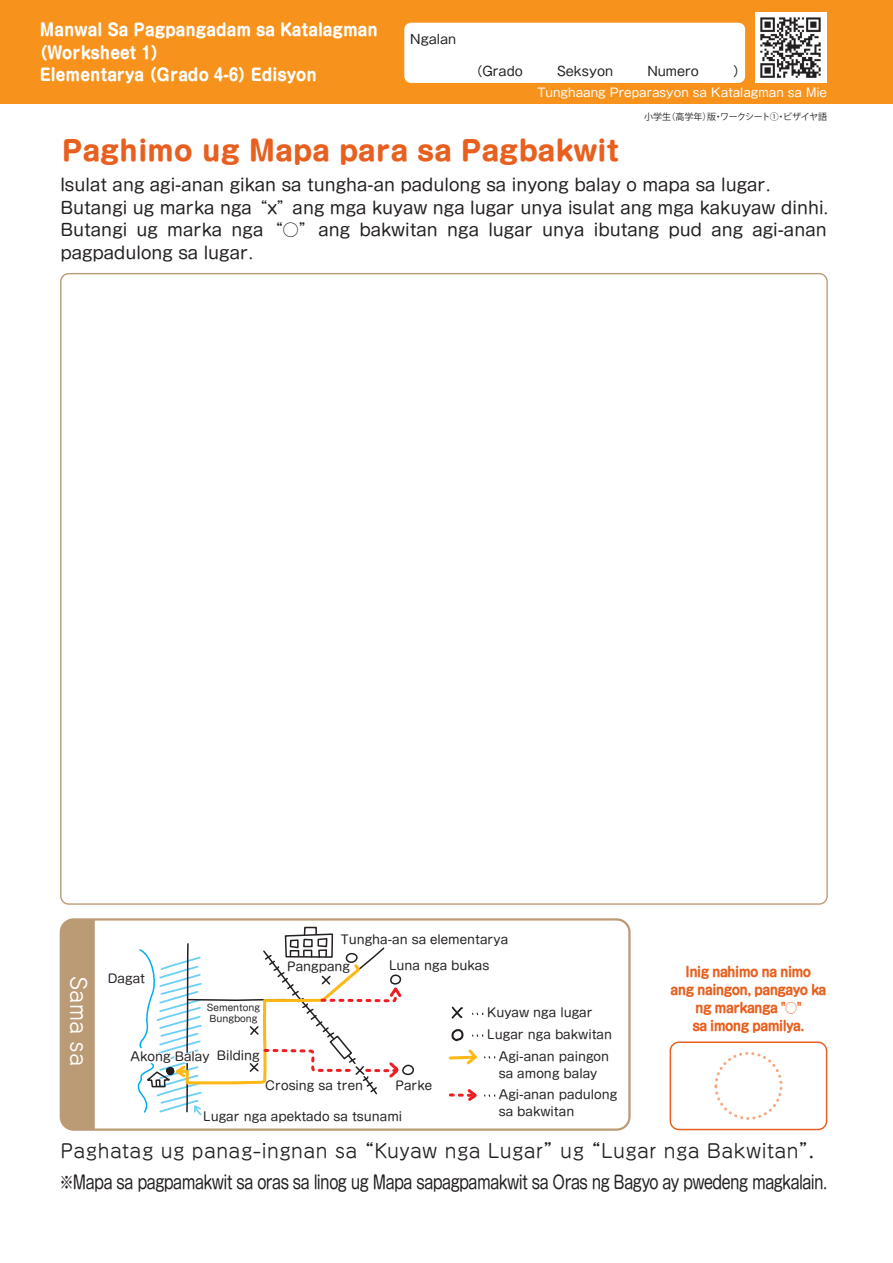
<style>
.page{position:relative;width:893px;height:1263px;background:#fff}
.page>*{position:absolute;margin:0;border:0;box-sizing:border-box;transform-origin:0 0}
.t1{font:700 27px "Shin M Go Pro";color:#e7601f}
.t2{font:21px "Jun 201 Pro";color:#fff}
.t3{font:18.75px "Jun 201 Pro";letter-spacing:.02em;color:#231f20}
.t4{font:18px "Shin M Go Pro";letter-spacing:-.04em;color:#231f20;scale:.8 1}
.t5{font:16.5px/22.5px "Shin M Go Pro";color:#231f20}
.t6{font:700 16.5px "Shin M Go Pro";color:#fff;scale:.9 1}
.t7{font:700 13.5px/18px "Shin M Go Pro";letter-spacing:-.05em;color:#e7601f;text-align:center;scale:.9 1}
.t8{font:12.75px "Gothic MB101 Pr 6 N";color:#231f20}
.t9{font:12px/21.9px "Shin M Go Pro";color:#231f20}
.t10{font:12px "Gothic MB101 Pro";color:#fff}
.t11{font:9px "Koz Go Pro";letter-spacing:-.035em;color:#231f20}
.t12{font:9px/10.5px "Shin M Go Pro";color:#231f20}
</style>
<div class="page">
<div style="left:0;top:0;width:893px;height:104px;background:#f7931d"></div>
<div style="left:404px;top:23px;width:341px;height:60px;background:#fff;border-radius:7px"></div>
<img style="left:755px;top:12px;width:71px;height:71px">
<div style="left:61px;top:921px;width:34px;height:207px;background:#ba9b76"></div>
<div style="left:60px;top:918px;width:571px;height:213px;border:2px solid #ba9b76;border-radius:13px"></div>
<svg style="left:472px;top:1012px;width:11px;height:3px"></svg>
<svg style="left:472px;top:1034px;width:11px;height:3px"></svg>
<svg style="left:452px;top:1007px;width:11px;height:11px"></svg>
<svg style="left:452px;top:1029px;width:11px;height:12px"></svg>
<svg style="left:449px;top:1049px;width:46px;height:16px"></svg>
<svg style="left:450px;top:1089px;width:45px;height:12px"></svg>
<div style="left:402px;top:1064px;width:12px;height:11px;border:2px solid #231f20;border-radius:50%"></div>
<div style="left:304px;top:927px;width:13px;height:8px;border:2px solid #231f20"></div>
<svg style="left:137px;top:933px;width:267px;height:182px"></svg>
<div style="left:670px;top:1041px;width:157px;height:89px;border:2px solid #e7601f;border-radius:9px"></div>
<div style="left:714px;top:1052px;width:69px;height:68px;border:3px dashed #f3a97d;border-radius:50%"></div>
<p class="t6" style="left:40px;top:17px;width:377px">Manwal Sa Pagpangadam sa Katalagman</p>
<p class="t6" style="left:33px;top:39px;width:150px">（Worksheet 1）</p>
<p class="t6" style="left:40px;top:62px;width:309px">Elementarya （Grado 4-6）Edisyon</p>
<p class="t8" style="left:410px;top:29px;width:48px">Ngalan</p>
<p class="t8" style="left:470px;top:61px;width:55px">（Grado</p>
<p class="t8" style="left:557px;top:61px;width:58px">Seksyon</p>
<p class="t8" style="left:647px;top:61px;width:53px">Numero</p>
<p class="t8" style="left:733px;top:61px;width:14px">）</p>
<p class="t10" style="left:537px;top:82px;width:291px">Tunghaang Preparasyon sa Katalagman sa Mie</p>
<p class="t11" style="left:644px;top:111px;width:184px">小学生（高学年）版・ワークシート①・ビザイヤ語</p>
<h1 class="t1" style="left:62px;top:129px;width:558px">Paghimo ug Mapa para sa Pagbakwit</h1>
<p class="t5" style="left:60px;top:172px;width:770px">Isulat ang agi-anan gikan sa tungha-an padulong sa inyong balay o mapa sa lugar.<br>Butangi ug marka nga “x”ang mga kuyaw nga lugar unya isulat ang mga kakuyaw dinhi.<br>Butangi ug marka nga “○” ang bakwitan nga lugar unya ibutang pud ang agi-anan pagpadulong sa lugar.</p>
<p class="t9" style="left:341px;top:927px;width:169px">Tungha-an sa elementarya</p>
<p class="t9" style="left:287px;top:954px;width:65px">Pangpang</p>
<p class="t9" style="left:389px;top:953px;width:102px">Luna nga bukas</p>
<p class="t2" style="left:95px;top:976px;width:91px;rotate:90deg">Sama sa</p>
<p class="t7" style="left:670px;top:961px;width:175px">Inig nahimo na nimo<br>ang naingon, pangayo ka ng markanga "○"<br>sa imong pamilya.</p>
<p class="t9" style="left:108px;top:966px;width:39px">Dagat</p>
<p class="t12" style="left:207px;top:1001px;width:55px">Sementong<br>Bungbong</p>
<p class="t9" style="left:487px;top:1000px;width:107px">Kuyaw nga lugar</p>
<p class="t9" style="left:487px;top:1022px;width:126px">Lugar nga bakwitan</p>
<p class="t9" style="left:499px;top:1044px;width:112px">Agi-anan paingon</p>
<p class="t9" style="left:499px;top:1060px;width:120px">sa among balay<br>Agi-anan padulong</p>
<p class="t9" style="left:499px;top:1099px;width:77px">sa bakwitan</p>
<p class="t9" style="left:217px;top:1043px;width:45px">Bilding</p>
<p class="t9" style="left:131px;top:1044px;width:80px">Akong Balay</p>
<p class="t9" style="left:265px;top:1073px;width:99px">Crosing sa tren</p>
<p class="t9" style="left:395px;top:1073px;width:38px">Parke</p>
<p class="t9" style="left:203px;top:1104px;width:201px">Lugar nga apektado sa tsunami</p>
<p class="t3" style="left:60px;top:1136px;width:759px">Paghatag ug panag-ingnan sa “Kuyaw nga Lugar”ug “Lugar nga Bakwitan”.</p>
<p class="t4" style="left:59px;top:1168px;width:962px">※Mapa sa pagpamakwit sa oras sa linog ug Mapa sapagpamakwit sa Oras ng Bagyo ay pwedeng magkalain.</p>
</div>
